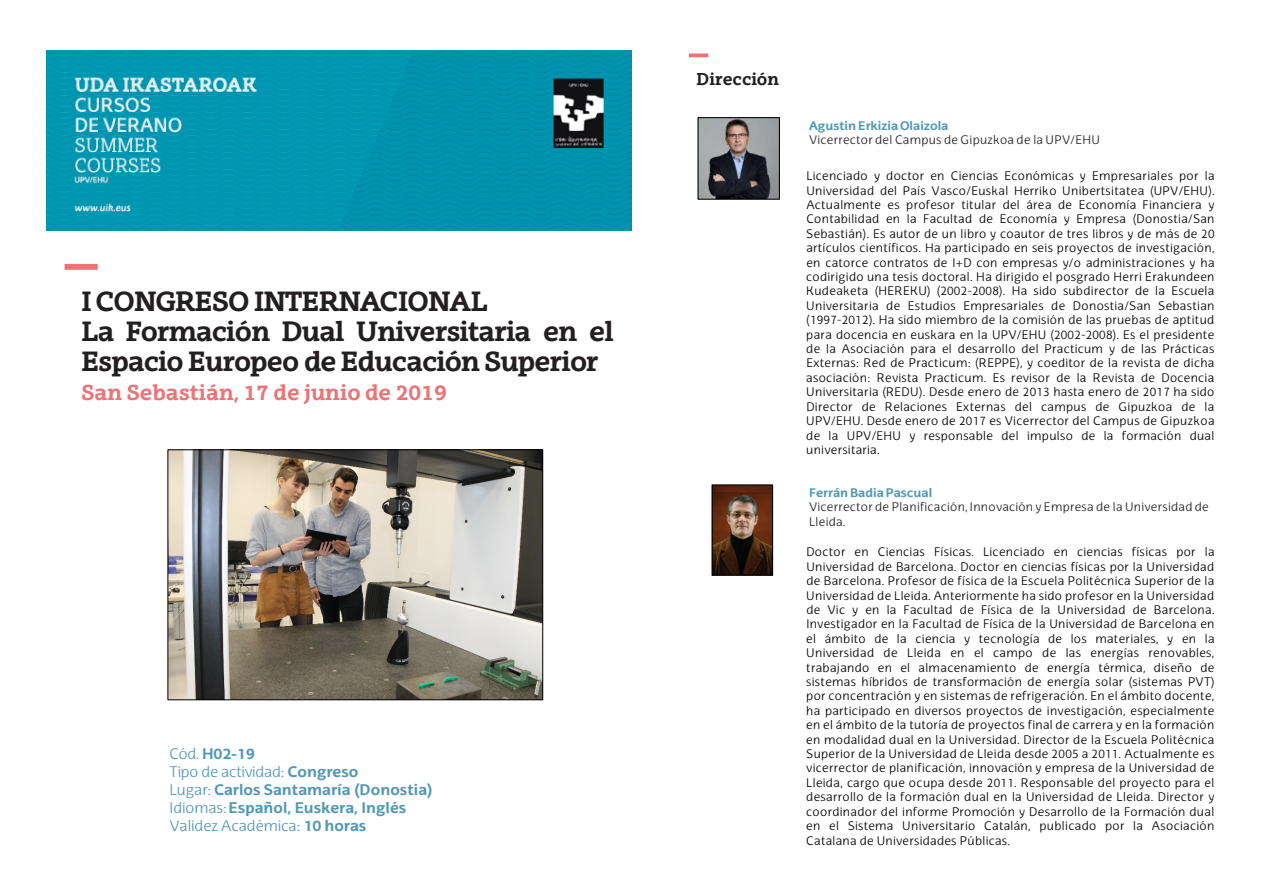
<style>
.page{position:relative;width:1264px;height:894px;background:#fff}
.page>*{position:absolute;margin:0;border:0;box-sizing:border-box;transform-origin:0 0}
.t1{font:700 27px/30px "EHU Serif";letter-spacing:-.035em;color:#231f20}
.t2{font:700 21px "EHU Serif";color:#eb7476}
.t3{font:700 16.5px "EHU Serif";color:#231f20}
.t4{font:700 15px "EHU Sans";color:#5198b3}
.t5{font:300 15px "EHU Sans";letter-spacing:-.005em;color:#5198b3}
.t6{font:300 12px/14.4px "EHU Sans";letter-spacing:.025em;color:#000;text-align:justify}
.t7{font:300 12px/15.1px "EHU Sans";letter-spacing:.025em;color:#231f20}
.t8{font:700 12px "EHU Sans";color:#5198b3}
.s1{font-weight:300}
.s2{font-weight:700}
</style>
<div class="page">
<div style="left:65px;top:264px;width:33px;height:6px;background:#eb7476"></div>
<img style="left:46px;top:51px;width:585px;height:179px">
<svg style="left:688px;top:53px;width:20px;height:4px"></svg>
<img style="left:699px;top:119px;width:78px;height:79px">
<div style="left:697px;top:117px;width:82px;height:83px;border:1px solid #000"></div>
<img style="left:713px;top:486px;width:58px;height:87px">
<div style="left:711px;top:484px;width:62px;height:91px;border:1px solid #000"></div>
<img style="left:170px;top:451px;width:371px;height:246px">
<div style="left:168px;top:449px;width:375px;height:250px;border:1px solid #000"></div>
<p class="t1" style="left:81px;top:286px;width:408px">I CONGRESO INTERNACIONAL</p>
<p class="t1" style="left:81px;top:316px;width:534px">La Formación Dual Universitaria en el<br>Espacio Europeo de Educación Superior</p>
<p class="t2" style="left:81px;top:379px;width:367px">San Sebastián, 17 de junio de 2019</p>
<p class="t4" style="left:169px;top:743px;width:87px"><span class="s1">Cód.</span> H02-19</p>
<p class="t5" style="left:169px;top:762px;width:190px">Tipo de actividad: <span class="s2">Congreso</span></p>
<p class="t4" style="left:169px;top:779px;width:264px"><span class="s1">Lugar:</span> Carlos Santamaría (Donostia)</p>
<p class="t4" style="left:169px;top:797px;width:238px"><span class="s1">Idiomas:</span>Español, Euskera, Inglés</p>
<p class="t5" style="left:169px;top:816px;width:198px">Validez Académica: <span class="s2">10 horas</span></p>
<p class="t3" style="left:696px;top:68px;width:84px">Dirección</p>
<p class="t8" style="left:809px;top:118px;width:141px">Agustin Erkizia Olaizola</p>
<p class="t7" style="left:809px;top:132px;width:292px">Vicerrector del Campus de Gipuzkoa de la UPV/EHU</p>
<p class="t6" style="left:806px;top:168px;width:410px">Licenciado y doctor en Ciencias Económicas y Empresariales por la Universidad del País Vasco/Euskal Herriko Unibertsitatea (UPV/EHU).<br>Actualmente es profesor titular del área de Economía Financiera y Contabilidad en la Facultad de Economía y Empresa (Donostia/San Sebastián). Es autor de un libro y coautor de tres libros y de más de 20 artículos científicos. Ha participado en seis proyectos de investigación, en catorce contratos de I+D con empresas y/o administraciones y ha codirigido una tesis doctoral. Ha dirigido el posgrado Herri Erakundeen Kudeaketa (HEREKU) (2002-2008). Ha sido subdirector de la Escuela Universitaria de Estudios Empresariales de Donostia/San Sebastian (1997-2012). Ha sido miembro de la comisión de las pruebas de aptitud para docencia en euskara en la UPV/EHU (2002-2008). Es el presidente de la Asociación para el desarrollo del Practicum y de las Prácticas Externas: Red de Practicum: (REPPE), y coeditor de la revista de dicha asociación: Revista Practicum. Es revisor de la Revista de Docencia Universitaria (REDU). Desde enero de 2013 hasta enero de 2017 ha sido Director de Relaciones Externas del campus de Gipuzkoa de la UPV/EHU. Desde enero de 2017 es Vicerrector del Campus de Gipuzkoa de la UPV/EHU y responsable del impulso de la formación dual universitaria.</p>
<p class="t8" style="left:809px;top:485px;width:125px">Ferrán BadiaPascual</p>
<p class="t7" style="left:809px;top:499px;width:401px">Vicerrector de Planificación, Innovación y Empresa de la Universidad de<br>Lleida.</p>
<p class="t6" style="left:806px;top:544px;width:409px">Doctor en Ciencias Físicas. Licenciado en ciencias físicas por la Universidad de Barcelona. Doctor en ciencias físicas por la Universidad de Barcelona. Profesor de física de la Escuela Politécnica Superior de la Universidad de Lleida. Anteriormente ha sido profesor en la Universidad de Vic y en la Facultad de Física de la Universidad de Barcelona.<br>Investigador en la Facultad de Física de la Universidad de Barcelona en el ámbito de la ciencia y tecnología de los materiales, y en la Universidad de Lleida en el campo de las energías renovables, trabajando en el almacenamiento de energía térmica, diseño de sistemas híbridos de transformación de energía solar (sistemas PVT) por concentración y en sistemas de refrigeración. En el ámbito docente, ha participado en diversos proyectos de investigación, especialmente en el ámbito de la tutoría de proyectos final de carrera y en la formación en modalidad dual en la Universidad. Director de la Escuela Politécnica Superior de la Universidad de Lleida desde 2005 a 2011. Actualmente es vicerrector de planificación, innovación y empresa de la Universidad de Lleida, cargo que ocupa desde 2011. Responsable del proyecto para el desarrollo de la formación dual en la Universidad de Lleida. Director y coordinador del informe Promoción y Desarrollo de la Formación dual en el Sistema Universitario Catalán, publicado por la Asociación Catalana de Universidades Públicas.</p>
</div>
